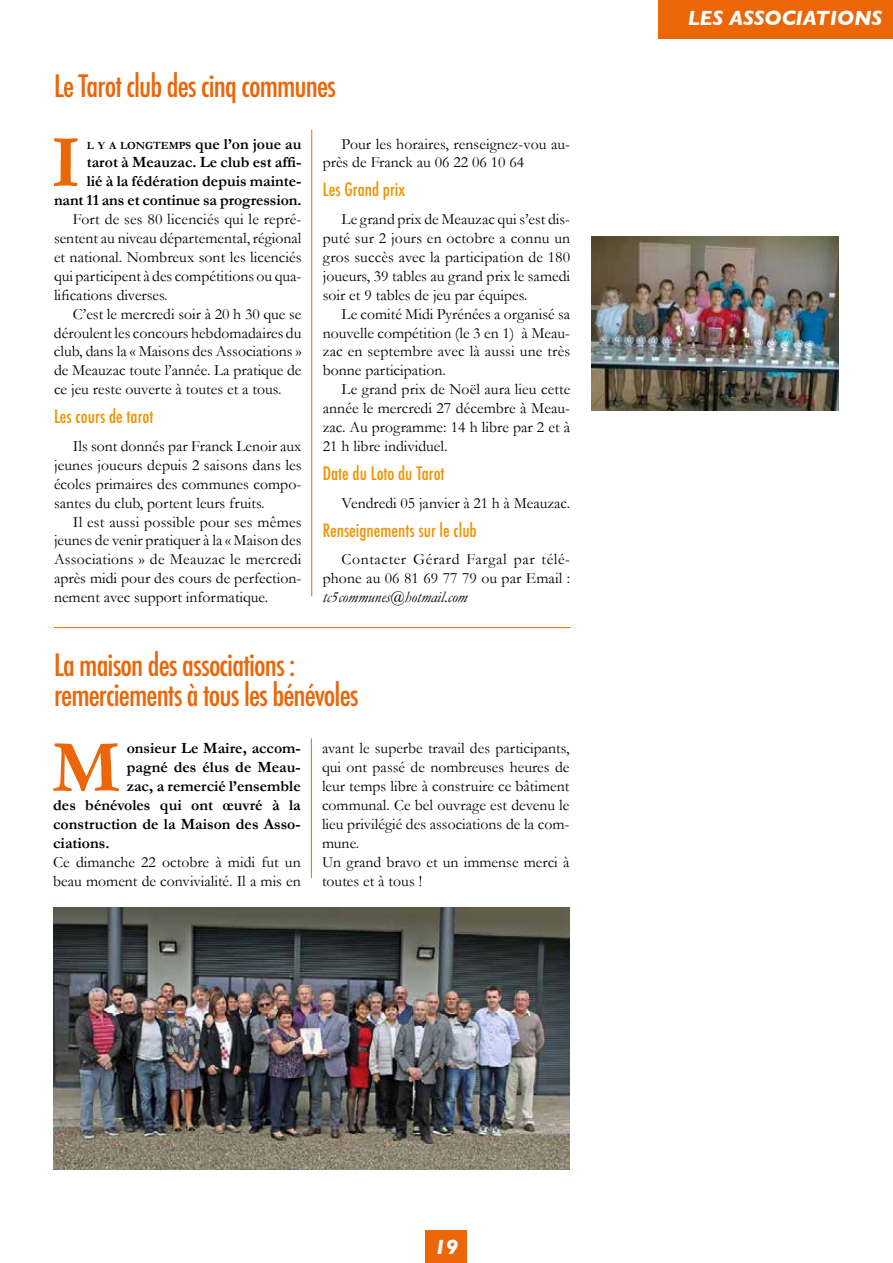
<style>
.page{position:relative;width:893px;height:1263px;background:#fff}
.page>*{position:absolute;margin:0;border:0;box-sizing:border-box;transform-origin:0 0}
.t1{font:700 75.15px "Garamond";color:#ec6608}
.t2{font:500 condensed 30px/30px "Futura";letter-spacing:-.03em;color:#ec6608}
.t3{font:italic 700 21px "Gill Sans";color:#fff}
.t4{font:500 condensed 18px "Futura";color:#f39200}
.t5{font:15.75px/18.9px "Garamond";color:#000;text-align:justify}
.t6{font:700 15.75px/18.9px "Garamond";color:#000;text-align:right}
.t7{font:15.75px/18.9px "Garamond";letter-spacing:.035em;color:#000;text-align:right}
.t8{font:italic 15.75px "Garamond";color:#000}
.s1{font-size:10.95px}
</style>
<div class="page">
<div style="left:658px;top:0;width:235px;height:38px;background:#ec6608"></div>
<div style="left:426px;top:1230px;width:41px;height:33px;background:#ec6608"></div>
<hr style="left:311px;top:130px;width:1px;height:466px;background:#ec6608">
<img style="left:592px;top:236px;width:247px;height:174px">
<img style="left:53px;top:908px;width:516px;height:261px">
<hr style="left:54px;top:627px;width:516px;height:1px;background:#ec6608">
<hr style="left:311px;top:738px;width:1px;height:140px;background:#ec6608">
<h2 class="t2" style="left:54px;top:71px;width:284px">Le Tarot club des cinq communes</h2>
<h1 class="t1" style="left:51px;top:118px;width:31px">I</h1>
<p class="t6" style="left:54px;top:134px;width:249px"><span class="s1">L Y A LONGTEMPS</span> que l’on joue au tarot à Meauzac. Le club est affi-<br>lié à la fédération depuis mainte&shy;nant 11 ans et continue sa progression.</p>
<p class="t5" style="left:54px;top:210px;width:249px;text-indent:19px">Fort de ses 80 licenciés qui le repré&shy;sentent au niveau départemental, régional et national. Nombreux sont les licenciés qui participent à des compétitions ou qua&shy;lifications diverses.</p>
<p class="t5" style="left:54px;top:304px;width:249px;text-indent:19px">C’est le mercredi soir à 20 h 30 que se déroulent les concours hebdomadaires du club, dans la « Maisons des Associations » de Meauzac toute l’année. La pratique de ce jeu reste ouverte à toutes et a tous.</p>
<p class="t4" style="left:54px;top:405px;width:101px">Les cours de tarot</p>
<p class="t5" style="left:54px;top:436px;width:249px;text-indent:19px">Ils sont donnés par Franck Lenoir aux jeunes joueurs depuis 2 saisons dans les écoles primaires des communes compo&shy;santes du club, portent leurs fruits.</p>
<p class="t5" style="left:54px;top:512px;width:249px;text-indent:19px">Il est aussi possible pour ses mêmes jeunes de venir pratiquer à la « Maison des Associations » de Meauzac le mercredi après midi pour des cours de perfection&shy;nement avec support informatique.</p>
<p class="t5" style="left:323px;top:134px;width:249px;text-indent:19px">Pour les horaires, renseignez-vou au&shy;près de Franck au 06 22 06 10 64</p>
<p class="t4" style="left:323px;top:178px;width:84px">Les Grand prix</p>
<p class="t5" style="left:323px;top:210px;width:249px;text-indent:19px">Le grand prix de Meauzac qui s’est dis&shy;puté sur 2 jours en octobre a connu un gros succès avec la participation de 180 joueurs, 39 tables au grand prix le samedi soir et 9 tables de jeu par équipes.</p>
<p class="t5" style="left:323px;top:304px;width:249px;text-indent:19px">Le comité Midi Pyrénées a organisé sa nouvelle compétition (le 3 en 1) à Meau&shy;zac en septembre avec là aussi une très bonne participation.</p>
<p class="t5" style="left:323px;top:380px;width:249px;text-indent:19px">Le grand prix de Noël aura lieu cette année le mercredi 27 décembre à Meau&shy;zac. Au programme: 14 h libre par 2 et à 21 h libre individuel.</p>
<p class="t4" style="left:323px;top:462px;width:123px">Date du Loto du Tarot</p>
<p class="t5" style="left:342px;top:493px;width:230px">Vendredi 05 janvier à 21 h à Meauzac.</p>
<p class="t4" style="left:323px;top:518px;width:155px">Renseignements sur le club</p>
<p class="t7" style="left:323px;top:550px;width:249px">Contacter Gérard Fargal par télé&shy;phone au 06 81 69 77 79 ou par Email :</p>
<p class="t8" style="left:323px;top:588px;width:146px">tc5communes@hotmail.com</p>
<h2 class="t2" style="left:54px;top:650px;width:306px">La maison des associations : remerciements à tous les bénévoles</h2>
<h1 class="t1" style="left:52px;top:722px;width:70px">M</h1>
<p class="t6" style="left:127px;top:739px;width:176px">onsieur Le Maire, accom-</p>
<p class="t5" style="left:322px;top:739px;width:249px;text-align:left">avant le superbe travail des participants, qui ont passé de nombreuses heures de leur temps libre à construire ce bâtiment communal. Ce bel ouvrage est devenu le lieu privilégié des associations de la com&shy;mune.<br>Un grand bravo et un immense merci à toutes et à tous !</p>
<p class="t6" style="left:127px;top:758px;width:176px">pagné des élus de Meau-</p>
<p class="t6" style="left:127px;top:776px;width:176px">zac, a remercié l’ensemble</p>
<p class="t6" style="left:53px;top:795px;width:249px">des bénévoles qui ont œuvré à la</p>
<p class="t6" style="left:53px;top:814px;width:249px">construction de la Maison des Asso-</p>
<p class="t6" style="left:53px;top:833px;width:58px">ciations.</p>
<p class="t5" style="left:53px;top:852px;width:249px">Ce dimanche 22 octobre à midi fut un beau moment de convivialité. Il a mis en</p>
<h3 class="t3" style="left:688px;top:6px;width:196px">LES ASSOCIATIONS</h3>
<h3 class="t3" style="left:434px;top:1235px;width:26px">19</h3>
</div>
